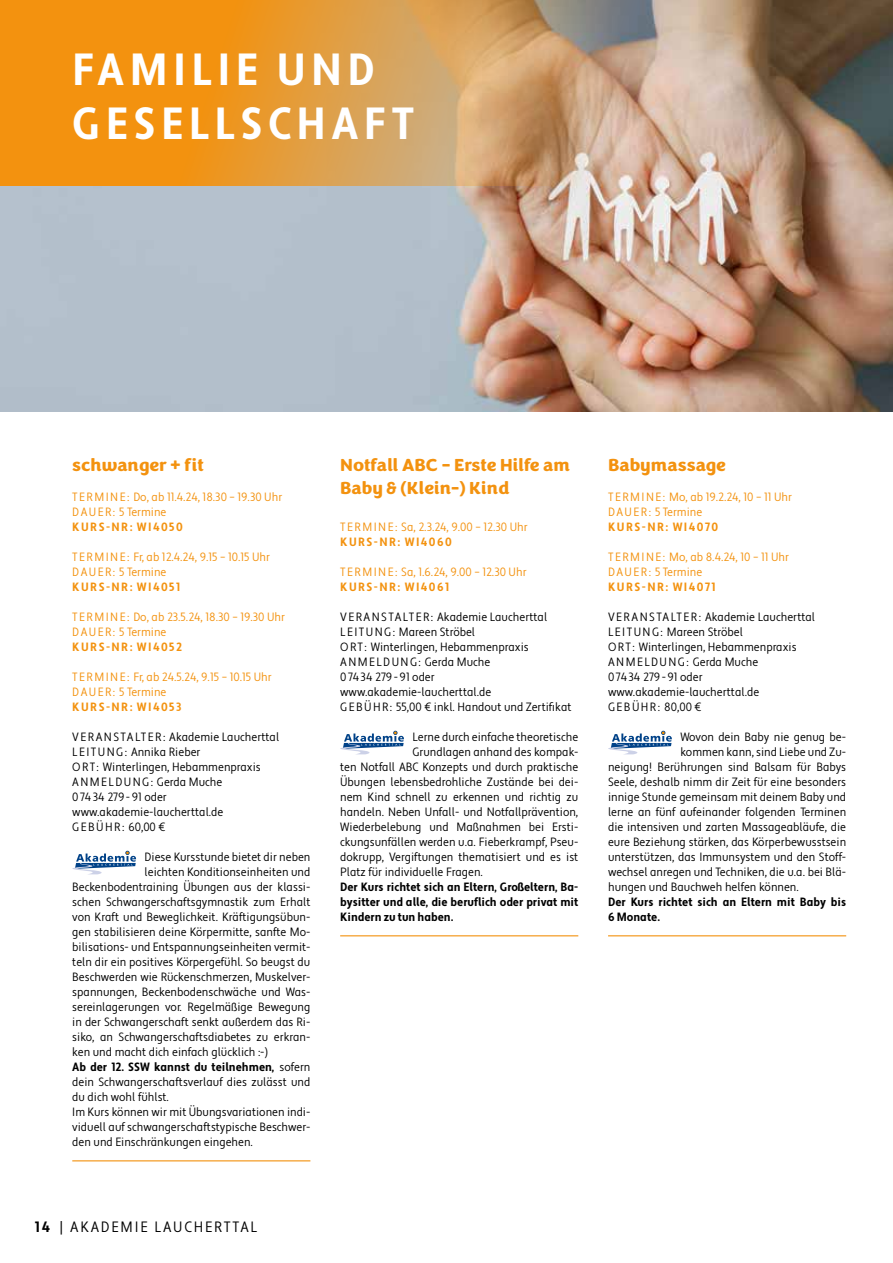
<style>
.page{position:relative;width:893px;height:1263px;background:#fff}
.page>*{position:absolute;margin:0;border:0;box-sizing:border-box;transform-origin:0 0}
.t1{font:700 condensed 45px/54px "Apertura";letter-spacing:.12em;color:#fff}
.t2{font:800 18px/22.5px "Congenial";color:#f3920f}
.t3{font:condensed 15px "Apertura";letter-spacing:.12em;color:#000}
.t4{font:condensed 12px/15px "Apertura";color:#000}
.t5{font:condensed 12px/15px "Apertura";color:#f3920f}
.t6{font:700 condensed 12px/15px "Apertura";color:#000;text-align:justify}
.t7{font:700 condensed 12px "Apertura";letter-spacing:.12em;color:#f3920f}
.s1{font-weight:400}
.s2{font-weight:700}
</style>
<div class="page">
<img style="left:0;top:186px;width:893px;height:225px">
<svg style="left:0;top:0;width:893px;height:186px;background:#cb9451"></svg>
<svg style="left:72px;top:851px;width:64px;height:23px"></svg>
<hr style="left:72px;top:1160px;width:238px;height:1px;background:#f3920f">
<svg style="left:340px;top:731px;width:64px;height:23px"></svg>
<hr style="left:340px;top:935px;width:238px;height:1px;background:#f3920f">
<svg style="left:608px;top:731px;width:64px;height:23px"></svg>
<hr style="left:608px;top:935px;width:238px;height:1px;background:#f3920f">
<h1 class="t1" style="left:72px;top:44px;width:343px">FAMILIE UND<br>GESELLSCHAFT</h1>
<h2 class="t2" style="left:72px;top:454px;width:133px">schwanger + fit</h2>
<p class="t5" style="left:72px;top:490px;width:211px">TERMINE: Do, ab 11.4.24, 18.30 – 19.30 Uhr<br>DAUER: 5 Termine</p>
<p class="t7" style="left:72px;top:520px;width:112px">KURS-NR: WI4050</p>
<p class="t5" style="left:72px;top:550px;width:199px">TERMINE: Fr, ab 12.4.24, 9.15 – 10.15 Uhr<br>DAUER: 5 Termine</p>
<p class="t7" style="left:72px;top:580px;width:110px">KURS-NR: WI4051</p>
<p class="t5" style="left:72px;top:610px;width:214px">TERMINE: Do, ab 23.5.24, 18.30 – 19.30 Uhr<br>DAUER: 5 Termine</p>
<p class="t7" style="left:72px;top:640px;width:111px">KURS-NR: WI4052</p>
<p class="t5" style="left:72px;top:670px;width:201px">TERMINE: Fr, ab 24.5.24, 9.15 – 10.15 Uhr<br>DAUER: 5 Termine</p>
<p class="t7" style="left:72px;top:700px;width:111px">KURS-NR: WI4053</p>
<p class="t4" style="left:72px;top:730px;width:209px">VERANSTALTER: Akademie Laucherttal<br>LEITUNG: Annika Rieber<br>ORT: Winterlingen, Hebammenpraxis<br>ANMELDUNG: Gerda Muche<br>07434 279-91 oder www.akademie-laucherttal.de<br>GEBÜHR: 60,00 €</p>
<p class="t4" style="left:145px;top:850px;width:167px">Diese Kursstunde bietet dir neben</p>
<p class="t4" style="left:145px;top:865px;width:167px">leichten Konditionseinheiten und</p>
<p class="t4" style="left:72px;top:880px;width:240px">Beckenbodentraining Übungen aus der klassi-</p>
<p class="t4" style="left:72px;top:895px;width:240px">schen Schwangerschaftsgymnastik zum Erhalt</p>
<p class="t4" style="left:72px;top:910px;width:240px">von Kraft und Beweglichkeit. Kräftigungsübun-</p>
<p class="t4" style="left:72px;top:925px;width:240px">gen stabilisieren deine Körpermitte, sanfte Mo-</p>
<p class="t4" style="left:72px;top:940px;width:240px">bilisations- und Entspannungseinheiten vermit-</p>
<p class="t4" style="left:72px;top:955px;width:240px">teln dir ein positives Körpergefühl. So beugst du</p>
<p class="t4" style="left:72px;top:970px;width:240px">Beschwerden wie Rückenschmerzen, Muskelver-</p>
<p class="t4" style="left:72px;top:985px;width:240px">spannungen, Beckenbodenschwäche und Was-</p>
<p class="t4" style="left:72px;top:1000px;width:240px">sereinlagerungen vor. Regelmäßige Bewegung</p>
<p class="t4" style="left:72px;top:1015px;width:240px">in der Schwangerschaft senkt außerdem das Ri-</p>
<p class="t4" style="left:72px;top:1030px;width:240px">siko, an Schwangerschaftsdiabetes zu erkran-</p>
<p class="t4" style="left:72px;top:1045px;width:198px">ken und macht dich einfach glücklich :-)</p>
<p class="t6" style="left:72px;top:1060px;width:240px">Ab der 12. SSW kannst du teilnehmen, <span class="s1">sofern</span></p>
<p class="t4" style="left:72px;top:1075px;width:240px">dein Schwangerschaftsverlauf dies zulässt und</p>
<p class="t4" style="left:72px;top:1090px;width:98px">du dich wohl fühlst.</p>
<p class="t4" style="left:72px;top:1105px;width:240px">Im Kurs können wir mit Übungsvariationen indi-</p>
<p class="t4" style="left:72px;top:1120px;width:240px">viduell auf schwangerschaftstypische Beschwer-</p>
<p class="t4" style="left:72px;top:1135px;width:182px">den und Einschränkungen eingehen.</p>
<p class="t3" style="left:35px;top:1217px;width:224px"><span class="s2">14</span> | AKADEMIE LAUCHERTTAL</p>
<h2 class="t2" style="left:340px;top:454px;width:231px">Notfall ABC – Erste Hilfe am<br>Baby &amp; (Klein-) Kind</h2>
<p class="t5" style="left:340px;top:520px;width:189px">TERMINE: Sa, 2.3.24, 9.00 – 12.30 Uhr</p>
<p class="t7" style="left:340px;top:535px;width:113px">KURS-NR: WI4060</p>
<p class="t5" style="left:340px;top:565px;width:188px">TERMINE: Sa, 1.6.24, 9.00 – 12.30 Uhr</p>
<p class="t7" style="left:340px;top:580px;width:111px">KURS-NR: WI4061</p>
<p class="t4" style="left:340px;top:610px;width:233px">VERANSTALTER: Akademie Laucherttal<br>LEITUNG: Mareen Ströbel<br>ORT: Winterlingen, Hebammenpraxis<br>ANMELDUNG: Gerda Muche<br>07434 279-91 oder www.akademie-laucherttal.de<br>GEBÜHR: 55,00 € inkl. Handout und Zertifikat</p>
<p class="t4" style="left:412px;top:730px;width:167px">Lerne durch einfache theoretische</p>
<p class="t4" style="left:412px;top:745px;width:167px">Grundlagen anhand des kompak-</p>
<p class="t4" style="left:340px;top:760px;width:240px">ten Notfall ABC Konzepts und durch praktische</p>
<p class="t4" style="left:340px;top:775px;width:240px">Übungen lebensbedrohliche Zustände bei dei-</p>
<p class="t4" style="left:340px;top:790px;width:240px">nem Kind schnell zu erkennen und richtig zu</p>
<p class="t4" style="left:340px;top:805px;width:240px">handeln. Neben Unfall- und Notfallprävention,</p>
<p class="t4" style="left:340px;top:820px;width:240px">Wiederbelebung und Maßnahmen bei Ersti-</p>
<p class="t4" style="left:340px;top:835px;width:240px">ckungsunfällen werden u.a. Fieberkrampf, Pseu-</p>
<p class="t4" style="left:340px;top:850px;width:240px">dokrupp, Vergiftungen thematisiert und es ist</p>
<p class="t4" style="left:340px;top:865px;width:144px">Platz für individuelle Fragen.</p>
<p class="t6" style="left:340px;top:880px;width:240px">Der Kurs richtet sich an Eltern, Großeltern, Ba&shy;bysitter und alle, die beruflich oder privat mit Kindern zu tun haben.</p>
<h2 class="t2" style="left:608px;top:454px;width:119px">Babymassage</h2>
<p class="t5" style="left:608px;top:490px;width:186px">TERMINE: Mo, ab 19.2.24, 10 – 11 Uhr<br>DAUER: 5 Termine</p>
<p class="t7" style="left:608px;top:520px;width:112px">KURS-NR: WI4070</p>
<p class="t5" style="left:608px;top:550px;width:182px">TERMINE: Mo, ab 8.4.24, 10 – 11 Uhr<br>DAUER: 5 Termine</p>
<p class="t7" style="left:608px;top:580px;width:109px">KURS-NR: WI4071</p>
<p class="t4" style="left:608px;top:610px;width:209px">VERANSTALTER: Akademie Laucherttal<br>LEITUNG: Mareen Ströbel<br>ORT: Winterlingen, Hebammenpraxis<br>ANMELDUNG: Gerda Muche<br>07434 279-91 oder www.akademie-laucherttal.de<br>GEBÜHR: 80,00 €</p>
<p class="t4" style="left:680px;top:730px;width:167px">Wovon dein Baby nie genug be-</p>
<p class="t4" style="left:680px;top:745px;width:167px">kommen kann, sind Liebe und Zu-</p>
<p class="t4" style="left:608px;top:760px;width:240px">neigung! Berührungen sind Balsam für Babys</p>
<p class="t4" style="left:608px;top:775px;width:240px">Seele, deshalb nimm dir Zeit für eine besonders</p>
<p class="t4" style="left:608px;top:790px;width:240px">innige Stunde gemeinsam mit deinem Baby und</p>
<p class="t4" style="left:608px;top:805px;width:240px">lerne an fünf aufeinander folgenden Terminen</p>
<p class="t4" style="left:608px;top:820px;width:240px">die intensiven und zarten Massageabläufe, die</p>
<p class="t4" style="left:608px;top:835px;width:240px">eure Beziehung stärken, das Körperbewusstsein</p>
<p class="t4" style="left:608px;top:850px;width:240px">unterstützen, das Immunsystem und den Stoff-</p>
<p class="t4" style="left:608px;top:865px;width:240px">wechsel anregen und Techniken, die u.a. bei Blä-</p>
<p class="t4" style="left:608px;top:880px;width:192px">hungen und Bauchweh helfen können.</p>
<p class="t6" style="left:608px;top:895px;width:240px">Der Kurs richtet sich an Eltern mit Baby bis<br>6 Monate.</p>
</div>
